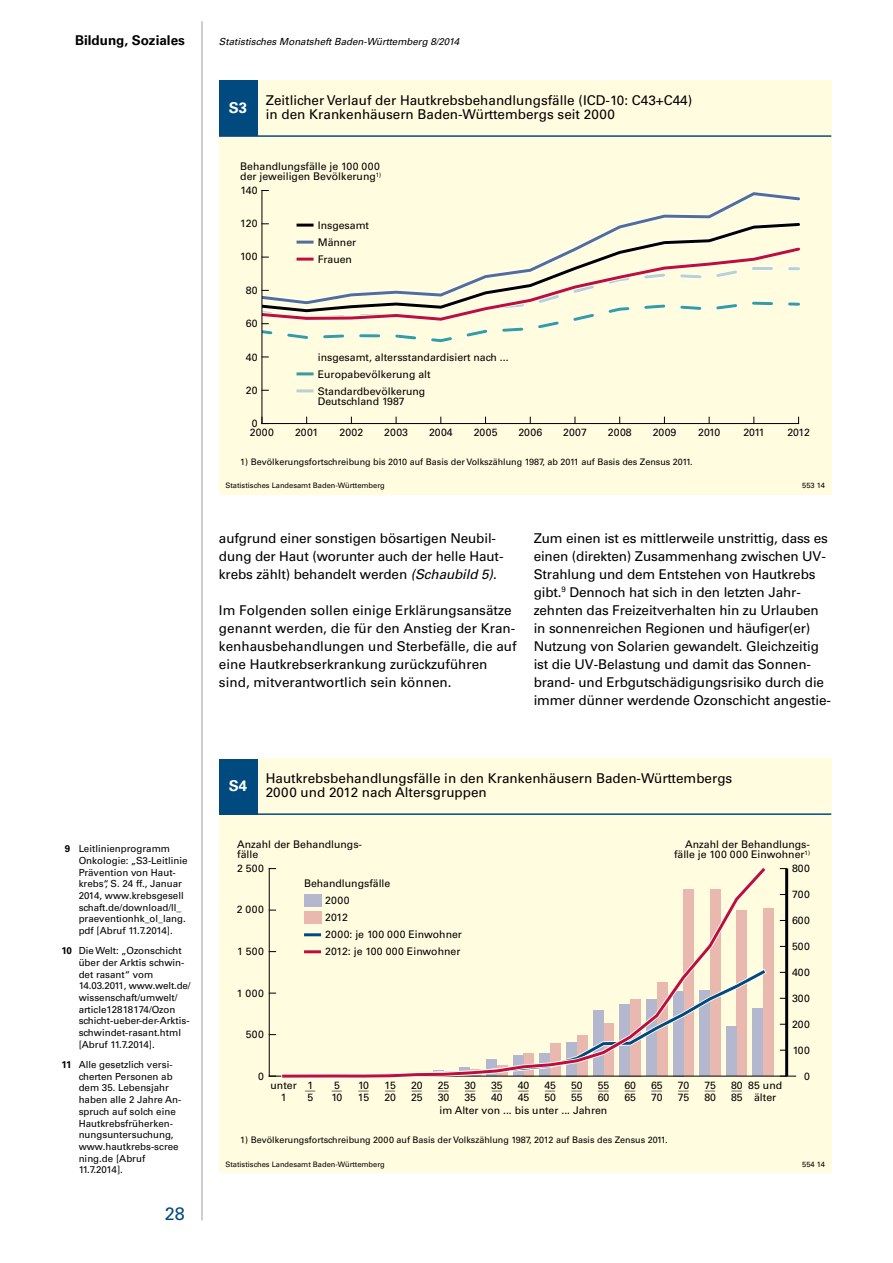
<style>
.page{position:relative;width:893px;height:1263px;background:#fff}
.page>*{position:absolute;margin:0;border:0;box-sizing:border-box;transform-origin:0 0}
.t1{font:18px "Univers";color:#004a7f}
.t2{font:700 15px "Univers";color:#fff}
.t3{font:13.5px/18px "Univers";letter-spacing:-.01em;color:#000}
.t4{font:700 13.5px "Univers";color:#000}
.t5{font:10.5px/11.2px "Univers";color:#000}
.t6{font:9.75px/11.7px "Univers";color:#000}
.t7{font:italic 9.75px "Univers";color:#000}
.t8{font:9px "Univers";color:#000}
.t9{font:7.5px "Univers";color:#000}
.s1{font-style:italic}
.s2{font-weight:700}
</style>
<div class="page">
<hr style="left:202px;top:21px;width:1px;height:1199px;background:#9c9e9f">
<div style="left:219px;top:81px;width:612px;height:414px;background:#fffcdf"></div>
<div style="left:219px;top:81px;width:38px;height:55px;background:#004a7f"></div>
<svg style="left:262px;top:191px;width:539px;height:28px"></svg>
<svg style="left:262px;top:221px;width:539px;height:22px"></svg>
<hr style="left:262px;top:423px;width:537px;height:1px;background:#000">
<svg style="left:262px;top:243px;width:539px;height:102px"></svg>
<hr style="left:261px;top:190px;width:1px;height:233px;background:#000">
<hr style="left:219px;top:135px;width:612px;height:2px;background:#004a7f">
<hr style="left:297px;top:224px;width:17px;height:3px;background:#000">
<hr style="left:297px;top:241px;width:17px;height:3px;background:#516d9a">
<hr style="left:297px;top:258px;width:17px;height:3px;background:#bd0f38">
<hr style="left:297px;top:372px;width:17px;height:3px;background:#349d9f">
<hr style="left:297px;top:389px;width:17px;height:3px;background:#b6d2d2">
<div style="left:219px;top:759px;width:612px;height:414px;background:#fffcdf"></div>
<div style="left:219px;top:759px;width:38px;height:55px;background:#004a7f"></div>
<div style="left:763px;top:909px;width:11px;height:167px;background:#e9b9b0"></div>
<hr style="left:785px;top:868px;width:3px;height:208px;background:#000">
<hr style="left:269px;top:1076px;width:527px;height:1px;background:#000">
<hr style="left:269px;top:868px;width:1px;height:208px;background:#000">
<svg style="left:281px;top:867px;width:486px;height:212px"></svg>
<hr style="left:219px;top:813px;width:612px;height:2px;background:#004a7f">
<hr style="left:304px;top:933px;width:17px;height:3px;background:#004a7f">
<hr style="left:304px;top:950px;width:17px;height:3px;background:#bd0f38">
<div style="left:304px;top:894px;width:17px;height:13px;background:#b4b8cf"></div>
<div style="left:304px;top:911px;width:17px;height:13px;background:#e9b9b0"></div>
<p class="t4" style="left:75px;top:32px;width:111px">Bildung, Soziales</p>
<p class="t7" style="left:219px;top:35px;width:242px">Statistisches Monatsheft Baden-Württemberg 8/2014</p>
<p class="t2" style="left:229px;top:99px;width:20px">S3</p>
<p class="t3" style="left:266px;top:93px;width:428px;line-height:14.2px">Zeitlicher Verlauf der Hautkrebsbehandlungsfälle (ICD-10: C43+C44) in den Krankenhäusern Baden-Württembergs seit 2000</p>
<p class="t5" style="left:240px;top:161px;width:143px;line-height:10.5px">Behandlungsfälle je 100 000 der jeweiligen Bevölkerung<sup>1)</sup></p>
<p class="t5" style="left:240px;top:184px;width:19px">140</p>
<p class="t5" style="left:240px;top:218px;width:19px">120</p>
<p class="t5" style="left:240px;top:251px;width:19px">100</p>
<p class="t5" style="left:246px;top:284px;width:13px">80</p>
<p class="t5" style="left:246px;top:318px;width:13px">60</p>
<p class="t5" style="left:246px;top:351px;width:13px">40</p>
<p class="t5" style="left:246px;top:385px;width:13px">20</p>
<p class="t5" style="left:318px;top:217px;width:53px;line-height:17px">Insgesamt<br>Männer<br>Frauen</p>
<p class="t5" style="left:318px;top:351px;width:192px">insgesamt, altersstandardisiert nach ...</p>
<p class="t5" style="left:318px;top:386px;width:109px;line-height:10.5px">Standardbevölkerung<br>Deutschland 1987</p>
<p class="t5" style="left:318px;top:368px;width:114px">Europabevölkerung alt</p>
<p class="t5" style="left:252px;top:418px;width:7px">0</p>
<p class="t5" style="left:250px;top:427px;width:26px">2000</p>
<p class="t5" style="left:295px;top:427px;width:25px">2001</p>
<p class="t5" style="left:340px;top:427px;width:25px">2002</p>
<p class="t5" style="left:384px;top:427px;width:25px">2003</p>
<p class="t5" style="left:429px;top:427px;width:25px">2004</p>
<p class="t5" style="left:474px;top:427px;width:25px">2005</p>
<p class="t5" style="left:518px;top:427px;width:25px">2006</p>
<p class="t5" style="left:563px;top:427px;width:25px">2007</p>
<p class="t5" style="left:608px;top:427px;width:25px">2008</p>
<p class="t5" style="left:653px;top:427px;width:25px">2009</p>
<p class="t5" style="left:698px;top:427px;width:24px">2010</p>
<p class="t5" style="left:743px;top:427px;width:23px">2011</p>
<p class="t5" style="left:787px;top:427px;width:24px">2012</p>
<p class="t8" style="left:240px;top:456px;width:454px">1) Bevölkerungsfortschreibung bis 2010 auf Basis der Volkszählung 1987, ab 2011 auf Basis des Zensus 2011.</p>
<p class="t9" style="left:225px;top:481px;width:161px">Statistisches Landesamt Baden-Württemberg</p>
<p class="t9" style="left:802px;top:481px;width:24px">553 14</p>
<p class="t3" style="left:219px;top:529px;width:286px">aufgrund einer sonstigen bösartigen Neubil&shy;dung der Haut (worunter auch der helle Haut&shy;krebs zählt) behandelt werden <span class="s1">(Schaubild 5)</span>.</p>
<p class="t3" style="left:219px;top:601px;width:299px">Im Folgenden sollen einige Erklärungsansätze genannt werden, die für den Anstieg der Kran&shy;kenhausbehandlungen und Sterbefälle, die auf eine Hautkrebserkrankung zurückzuführen sind, mitverantwortlich sein können.</p>
<p class="t3" style="left:534px;top:529px;width:299px">Zum einen ist es mittlerweile unstrittig, dass es einen (direkten) Zusammenhang zwischen UV-Strahlung und dem Entstehen von Hautkrebs gibt.<sup>9</sup> Dennoch hat sich in den letzten Jahr&shy;zehnten das Freizeitverhalten hin zu Urlauben in sonnenreichen Regionen und häufiger(er)<br>Nutzung von Solarien gewandelt. Gleichzeitig ist die UV-Belastung und damit das Sonnen&shy;brand- und Erbgutschädigungsrisiko durch die immer dünner werdende Ozonschicht angestie-</p>
<p class="t6" style="left:79px;top:843px;width:110px;text-indent:-14px"><span class="s2">9</span> Leitlinienprogramm<br>Onkologie: „S3-Leitlinie<br>Prävention von Haut&shy;krebs“, S. 24 ff., Januar<br>2014, www.krebsgesell schaft.de/download/ll_ praeventionhk_ol_lang. pdf [Abruf 11.7.2014].</p>
<p class="t6" style="left:79px;top:945px;width:113px;text-indent:-17px"><span class="s2">10</span> Die Welt: „Ozonschicht über der Arktis schwin&shy;det rasant“ vom<br>14.03.2011, www.welt.de/ wissenschaft/umwelt/ article12818174/Ozon schicht-ueber-der-Arktis&shy;schwindet-rasant.html [Abruf 11.7.2014].</p>
<p class="t6" style="left:79px;top:1059px;width:104px;text-indent:-17px"><span class="s2">11</span> Alle gesetzlich versi&shy;cherten Personen ab dem 35. Lebensjahr haben alle 2 Jahre An&shy;spruch auf solch eine<br>Hautkrebsfrüherken&shy;nungsuntersuchung, www.hautkrebs-scree ning.de [Abruf<br>11.7.2014].</p>
<h1 class="t1" style="left:165px;top:1203px;width:22px">28</h1>
<p class="t2" style="left:229px;top:777px;width:20px">S4</p>
<p class="t3" style="left:266px;top:771px;width:468px;line-height:14.2px">Hautkrebsbehandlungsfälle in den Krankenhäusern Baden-Württembergs<br>2000 und 2012 nach Altersgruppen</p>
<p class="t5" style="left:237px;top:839px;width:126px;line-height:10.5px">Anzahl der Behandlungs&shy;fälle</p>
<p class="t5" style="left:674px;top:839px;width:138px;line-height:10.5px;text-align:right">Anzahl der Behandlungs&shy;fälle je 100 000 Einwohner<sup>1)</sup></p>
<p class="t5" style="left:237px;top:862px;width:28px">2 500</p>
<p class="t5" style="left:237px;top:904px;width:29px">2 000</p>
<p class="t5" style="left:237px;top:946px;width:28px">1 500</p>
<p class="t5" style="left:237px;top:987px;width:29px">1 000</p>
<p class="t5" style="left:246px;top:1029px;width:19px">500</p>
<p class="t5" style="left:304px;top:878px;width:88px">Behandlungsfälle</p>
<p class="t5" style="left:325px;top:909px;width:138px;line-height:17px">2012<br>2000: je 100 000 Einwohner<br>2012: je 100 000 Einwohner</p>
<p class="t5" style="left:325px;top:895px;width:26px">2000</p>
<p class="t5" style="left:258px;top:1071px;width:7px">0</p>
<p class="t5" style="left:270px;top:1079px;width:28px;line-height:12px;text-align:center">unter<br>1</p>
<p class="t5" style="left:305px;top:1081px;width:12px;line-height:10.5px">_ _1<br>5</p>
<p class="t5" style="left:331px;top:1081px;width:13px;line-height:10.5px">_ _5<br>10</p>
<p class="t5" style="left:358px;top:1080px;width:13px">10__<br>15</p>
<p class="t5" style="left:384px;top:1080px;width:13px">15__<br>20</p>
<p class="t5" style="left:411px;top:1080px;width:13px">20__<br>25</p>
<p class="t5" style="left:438px;top:1080px;width:13px">25__<br>30</p>
<p class="t5" style="left:464px;top:1080px;width:13px">30__<br>35</p>
<p class="t5" style="left:491px;top:1080px;width:13px">35__<br>40</p>
<p class="t5" style="left:518px;top:1080px;width:13px">40__<br>45</p>
<p class="t5" style="left:544px;top:1080px;width:13px">45__<br>50</p>
<p class="t5" style="left:571px;top:1080px;width:13px">50__<br>55</p>
<p class="t5" style="left:598px;top:1080px;width:13px">55__<br>60</p>
<p class="t5" style="left:624px;top:1080px;width:13px">60__<br>65</p>
<p class="t5" style="left:651px;top:1080px;width:13px">65__<br>70</p>
<p class="t5" style="left:678px;top:1080px;width:13px">70__<br>75</p>
<p class="t5" style="left:704px;top:1080px;width:13px">75__<br>80</p>
<p class="t5" style="left:731px;top:1080px;width:13px">80__<br>85</p>
<p class="t5" style="left:748px;top:1079px;width:35px;line-height:12px;text-align:center">85 und älter</p>
<p class="t5" style="left:440px;top:1105px;width:169px">im Alter von ... bis unter ... Jahren</p>
<p class="t8" style="left:240px;top:1134px;width:429px">1) Bevölkerungsfortschreibung 2000 auf Basis der Volkszählung 1987, 2012 auf Basis des Zensus 2011.</p>
<p class="t5" style="left:792px;top:863px;width:19px">800</p>
<p class="t5" style="left:792px;top:889px;width:19px">700</p>
<p class="t5" style="left:792px;top:915px;width:19px">600</p>
<p class="t5" style="left:792px;top:941px;width:19px">500</p>
<p class="t5" style="left:792px;top:967px;width:19px">400</p>
<p class="t5" style="left:792px;top:993px;width:19px">300</p>
<p class="t5" style="left:792px;top:1019px;width:19px">200</p>
<p class="t5" style="left:793px;top:1045px;width:19px">100</p>
<p class="t5" style="left:804px;top:1071px;width:7px">0</p>
<p class="t9" style="left:225px;top:1159px;width:161px">Statistisches Landesamt Baden-Württemberg</p>
<p class="t9" style="left:802px;top:1159px;width:24px">554 14</p>
</div>
